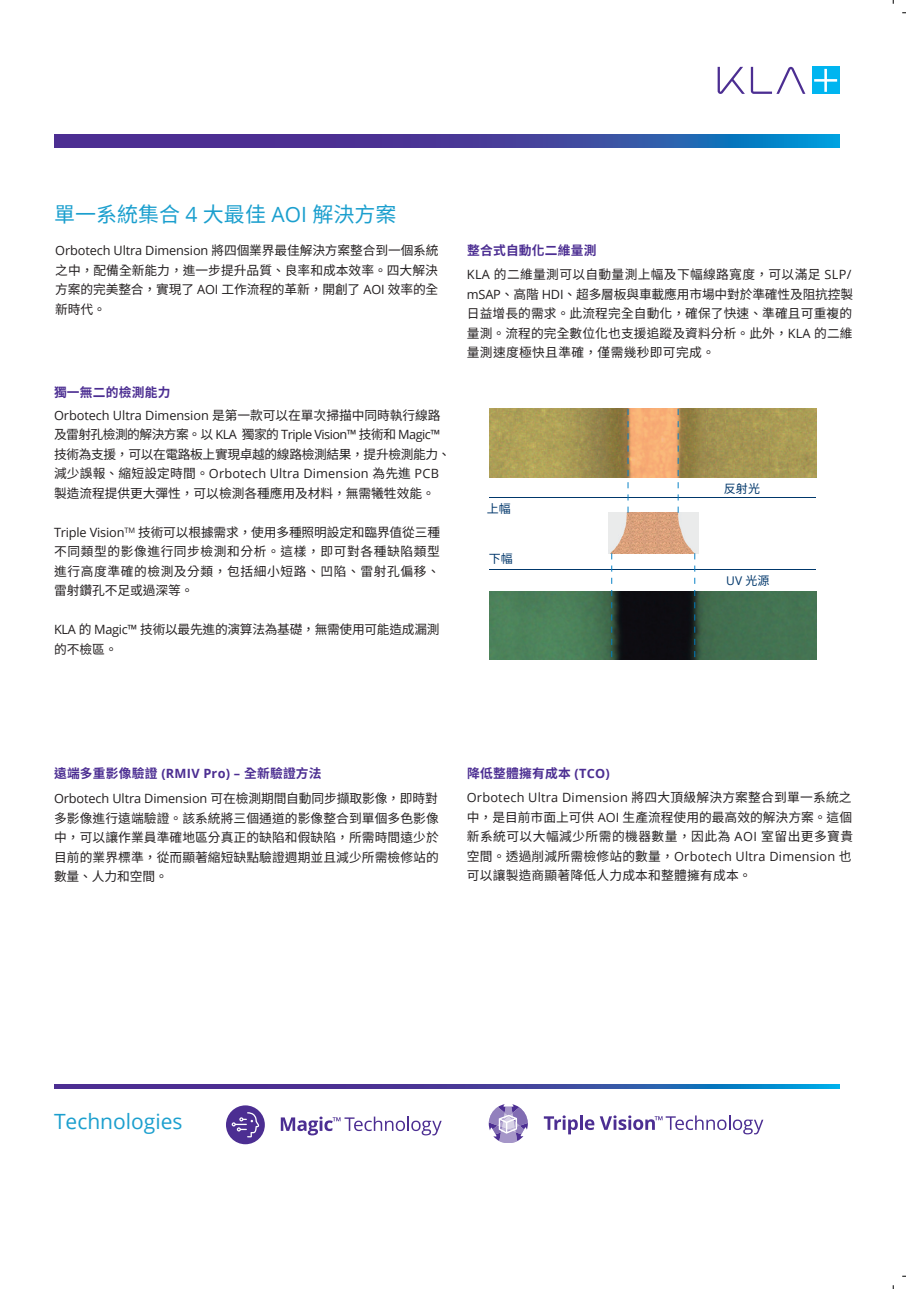
<style>
.page{position:relative;width:906px;height:1289px;background:#fff}
.page>*{position:absolute;margin:0;border:0;box-sizing:border-box;transform-origin:0 0}
.t1{font:21px "Source Han Sans TW";color:#1b9fce}
.t2{font:21px "Open Sans";color:#1b9fce}
.t3{font:12.75px/19.5px "Source Han Sans TW";letter-spacing:.005em;color:#231f20;text-align:justify}
.t4{font:12.75px/19.5px "Open Sans";letter-spacing:-.005em;color:#231f20}
.t5{font:12.75px "Open Sans";letter-spacing:.015em;color:#231f20}
.t6{font:12.75px/19.5px "Source Han Sans TW";letter-spacing:.035em;color:#231f20}
.t7{font:700 12.75px "Source Han Sans TW";letter-spacing:.02em;color:#4c2e92}
.t8{font:12.75px/19.5px "Source Han Sans TW";letter-spacing:-.025em;color:#231f20}
.t9{font:12.75px "Source Han Sans TW";letter-spacing:-.03em;color:#231f20}
.t10{font:12px "Source Han Sans TW";letter-spacing:.005em;color:#00376b}
.t11{font:12px "Open Sans";color:#00376b}
.s1{font-family:"Open Sans"}
.s2{font-family:"Source Han Sans TW"}
</style>
<div class="page">
<svg style="left:751px;top:67px;width:54px;height:27px"></svg>
<svg style="left:717px;top:67px;width:28px;height:27px"></svg>
<div style="left:812px;top:67px;width:27px;height:27px;background:#00b5f0"></div>
<svg style="left:814px;top:69px;width:23px;height:23px"></svg>
<svg style="left:54px;top:134px;width:785px;height:14px"></svg>
<svg style="left:54px;top:1084px;width:785px;height:4px"></svg>
<div style="left:226px;top:1105px;width:39px;height:38px;background:#4c2e92;border-radius:50%"></div>
<svg style="left:232px;top:1112px;width:27px;height:25px"></svg>
<svg style="left:281px;top:1116px;width:161px;height:19px"></svg>
<svg style="left:544px;top:1115px;width:34px;height:19px"></svg>
<hr style="left:580px;top:1115px;width:3px;height:14px;background:#4c2e92">
<svg style="left:585px;top:1119px;width:9px;height:10px"></svg>
<svg style="left:489px;top:1104px;width:39px;height:38px"></svg>
<svg style="left:600px;top:1115px;width:163px;height:19px"></svg>
<img style="left:490px;top:409px;width:326px;height:68px">
<hr style="left:489px;top:497px;width:327px;height:1px;background:#00376b">
<hr style="left:489px;top:569px;width:327px;height:1px;background:#00376b">
<img style="left:608px;top:512px;width:91px;height:41px">
<img style="left:489px;top:591px;width:327px;height:68px">
<h1 class="t1" style="left:54px;top:203px;width:344px">單一系統集合 <span class="s1">4</span> 大最佳 <span class="s1">AOI</span> 解決方案</h1>
<p class="t4" style="left:55px;top:240px;width:385px">Orbotech Ultra Dimension <span class="s2">將四個業界最佳解決方案整合到一個系統</span></p>
<p class="t3" style="left:55px;top:260px;width:384px">之中，配備全新能力，進一步提升品質、良率和成本效率。四大解決方案的完美整合，實現了 <span class="s1">AOI</span> 工作流程的革新，開創了 <span class="s1">AOI</span> 效率的全新時代。</p>
<p class="t7" style="left:54px;top:385px;width:118px">獨一無二的檢測能力</p>
<p class="t4" style="left:54px;top:405px;width:388px">Orbotech Ultra Dimension <span class="s2">是第一款可以在單次掃描中同時執行線路及雷射孔檢測的解決方案。以</span> KLA <span class="s2">獨家的</span> Triple Vision™ <span class="s2">技術和</span> Magic™</p>
<p class="t9" style="left:54px;top:447px;width:398px">技術為支援，可以在電路板上實現卓越的線路檢測結果，提升檢測能力、</p>
<p class="t4" style="left:54px;top:463px;width:386px"><span class="s2">減少誤報、縮短設定時間。</span>Orbotech Ultra Dimension <span class="s2">為先進</span> PCB</p>
<p class="t3" style="left:54px;top:483px;width:382px">製造流程提供更大彈性，可以檢測各種應用及材料，無需犧牲效能。</p>
<p class="t3" style="left:54px;top:522px;width:387px"><span class="s1">Triple Vision</span><sup>TM</sup> 技術可以根據需求，使用多種照明設定和臨界值從三種不同類型的影像進行同步檢測和分析。這樣，即可對各種缺陷類型進行高度準確的檢測及分類，包括細小短路、凹陷、雷射孔偏移、雷射鑽孔不足或過深等。</p>
<p class="t8" style="left:54px;top:620px;width:387px"><span class="s1">KLA</span> 的 <span class="s1">Magic™</span> 技術以最先進的演算法為基礎，無需使用可能造成漏測的不檢區。</p>
<p class="t7" style="left:467px;top:243px;width:131px">整合式自動化二維量測</p>
<p class="t3" style="left:467px;top:265px;width:388px;text-align:left"><span class="s1">KLA</span> 的二維量測可以自動量測上幅及下幅線路寬度，可以滿足 <span class="s1">SLP/ mSAP</span>、高階 <span class="s1">HDI</span>、超多層板與車載應用市場中對於準確性及阻抗控製日益增長的需求。此流程完全自動化，確保了快速、準確且可重複的量測。流程的完全數位化也支援追蹤及資料分析。此外，<span class="s1">KLA</span> 的二維量測速度極快且準確，僅需幾秒即可完成。</p>
<p class="t10" style="left:487px;top:502px;width:26px">上幅</p>
<p class="t10" style="left:489px;top:552px;width:26px">下幅</p>
<p class="t10" style="left:724px;top:481px;width:38px">反射光</p>
<p class="t11" style="left:726px;top:572px;width:45px">UV <span class="s2">光源</span></p>
<p class="t7" style="left:54px;top:765px;width:269px">遠端多重影像驗證 <span class="s1">(RMIV Pro) –</span> 全新驗證方法</p>
<p class="t4" style="left:54px;top:788px;width:385px">Orbotech Ultra Dimension <span class="s2">可在檢測期間自動同步擷取影像，即時對</span></p>
<p class="t3" style="left:54px;top:808px;width:386px">多影像進行遠端驗證。該系統將三個通道的影像整合到單個多色影像中，可以讓作業員準確地區分真正的缺陷和假缺陷，所需時間遠少於目前的業界標準，從而顯著縮短缺點驗證週期並且減少所需檢修站的數量、人力和空間。</p>
<p class="t7" style="left:467px;top:766px;width:144px">降低整體擁有成本 <span class="s1">(TCO)</span></p>
<p class="t5" style="left:467px;top:788px;width:386px">Orbotech Ultra Dimension <span class="s2">將四大頂級解決方案整合到單一系統之</span></p>
<p class="t6" style="left:467px;top:807px;width:388px">中，是目前市面上可供 <span class="s1">AOI</span> 生產流程使用的最高效的解決方案。這個新系統可以大幅減少所需的機器數量，因此為 <span class="s1">AOI</span> 室留出更多寶貴</p>
<p class="t5" style="left:467px;top:847px;width:386px"><span class="s2">空間。透過削減所需檢修站的數量，</span>Orbotech Ultra Dimension <span class="s2">也</span></p>
<p class="t3" style="left:467px;top:865px;width:286px">可以讓製造商顯著降低人力成本和整體擁有成本。</p>
<h1 class="t2" style="left:54px;top:1106px;width:130px">Technologies</h1>
</div>
